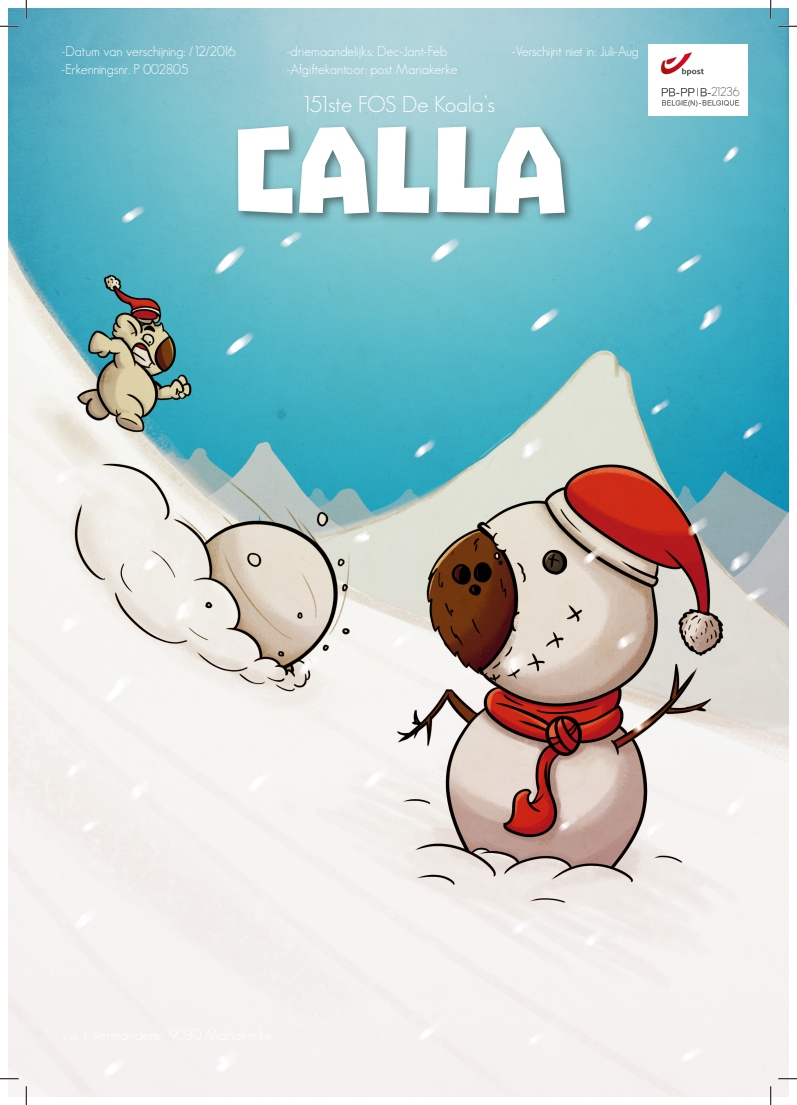
<style>
.page{position:relative;width:797px;height:1105px;background:#fff}
.page>*{position:absolute;margin:0;border:0;box-sizing:border-box;transform-origin:0 0}
.t1{font:137.5px "Troika";color:#fff}
.t2{font:300 22.5px "Geosans";letter-spacing:-.01em;color:#fff}
.t3{font:300 13.75px "Geosans";color:#fff}
.t4{font:300 13.75px "Geosans";letter-spacing:-.045em;color:#fff}
.t5{font:300 12.5px "Geosans";letter-spacing:-.115em;color:#5f5f5e}
</style>
<div class="page">
<img style="left:9px;top:9px;width:779px;height:1087px">
<div style="left:234px;top:123px;width:341px;height:102px;background:#1d1d1b;opacity:.51"></div>
<img style="left:648px;top:44px;width:100px;height:72px">
<svg style="left:0;top:25px;width:19px;height:2px"></svg>
<svg style="left:778px;top:25px;width:19px;height:2px"></svg>
<svg style="left:0;top:1078px;width:19px;height:1px"></svg>
<svg style="left:778px;top:1078px;width:19px;height:1px"></svg>
<svg style="left:25px;top:0;width:2px;height:19px"></svg>
<svg style="left:25px;top:1086px;width:2px;height:19px"></svg>
<svg style="left:770px;top:0;width:1px;height:19px"></svg>
<svg style="left:770px;top:1086px;width:1px;height:19px"></svg>
<p class="t3" style="left:62px;top:44px;width:175px">-Datum van verschijning: /12/2016</p>
<p class="t3" style="left:287px;top:44px;width:162px">-driemaandelijks: Dec-Jant-Feb</p>
<p class="t4" style="left:512px;top:44px;width:128px">-Verschijnt niet in: Juli-Aug</p>
<p class="t3" style="left:62px;top:62px;width:128px">-Erkenningsnr. P 002805</p>
<p class="t3" style="left:287px;top:62px;width:172px">-Afgiftekantoor: post Mariakerke</p>
<p class="t2" style="left:301px;top:92px;width:195px">151ste FOS De Koala’s</p>
<p class="t1" style="left:230px;top:92px;width:338px">Calla</p>
<p class="t5" style="left:710px;top:85px;width:30px">21236</p>
</div>
